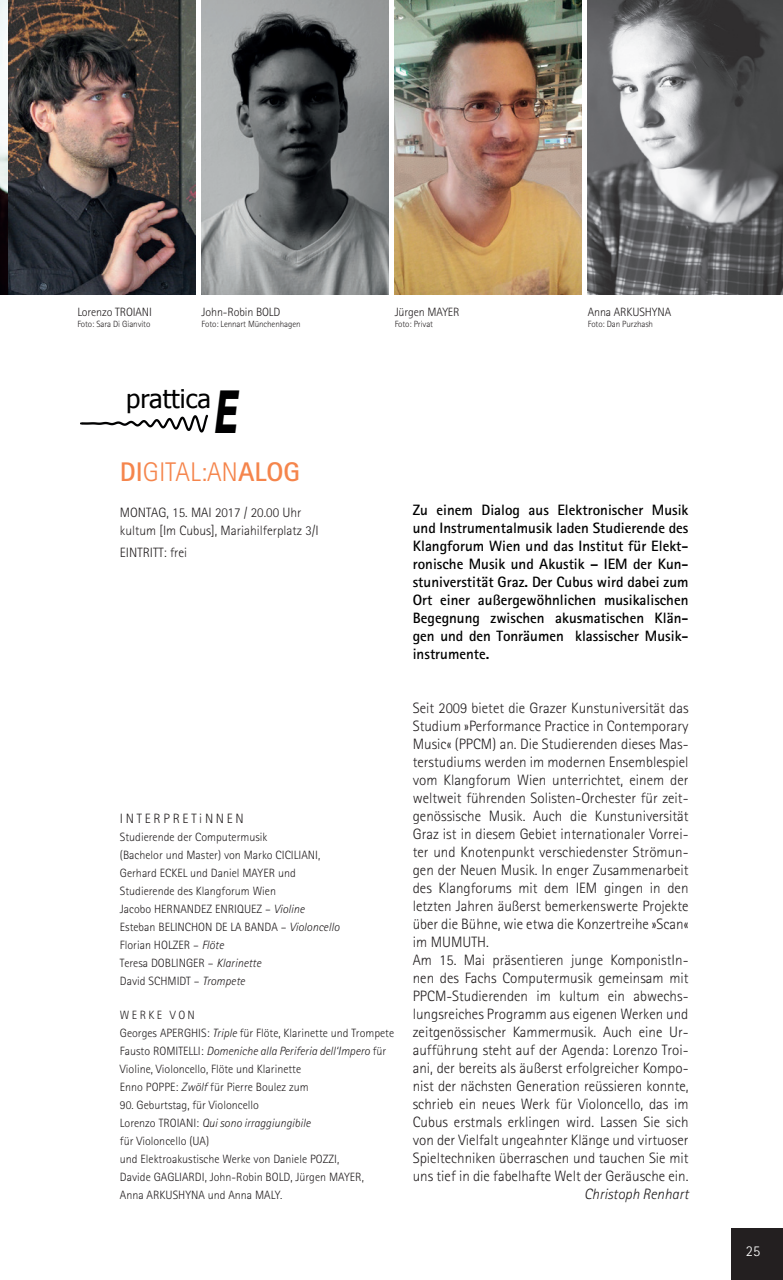
<style>
.page{position:relative;width:783px;height:1280px;background:#fff}
.page>*{position:absolute;margin:0;border:0;box-sizing:border-box;transform-origin:0 0}
.t1{font:60.45px "font 000000001 a 86 c 31 c";color:#000001;scale:.69 1}
.t2{font:300 27px "Rotis Sans Serif";color:#f5854c}
.t3{font:25.8px "font 000000001 a 86 c 31 c";color:#000001}
.t4{font:300 15px/18px "Rotis Sans Serif";color:#231f20}
.t5{font:700 15px/18px "Rotis Sans Serif";color:#000001;text-align:justify}
.t6{font:italic 300 15px "Rotis Sans Serif";color:#231f20}
.t7{font:300 15px "Rotis Sans Serif";color:#fff}
.t8{font:300 13.5px/18px "Rotis Sans Serif";color:#231f20}
.t9{font:300 13.5px "Rotis Sans Serif";letter-spacing:.2em;color:#231f20}
.t10{font:300 12px/18px "Rotis Sans Serif";color:#231f20}
.t11{font:300 9px "Rotis Sans Serif";letter-spacing:-.01em;color:#231f20}
.s1{font-weight:700}
.s2{font-style:italic}
</style>
<div class="page">
<img style="left:0;top:0;width:195px;height:295px">
<img style="left:587px;top:0;width:195px;height:295px">
<img style="left:201px;top:0;width:187px;height:295px">
<img style="left:394px;top:0;width:187px;height:295px">
<svg style="left:80px;top:414px;width:128px;height:19px"></svg>
<div style="left:731px;top:1229px;width:51px;height:51px;background:#231f20"></div>
<p class="t10" style="left:77px;top:303px;width:76px">Lorenzo TROIANI</p>
<p class="t11" style="left:77px;top:319px;width:74px">Foto: Sara Di Gianvito</p>
<p class="t10" style="left:201px;top:303px;width:80px">John-Robin BOLD</p>
<p class="t11" style="left:201px;top:319px;width:100px">Foto: Lennart Münchenhagen</p>
<h3 class="t3" style="left:126px;top:381px;width:86px">prattica</h3>
<h1 class="t1" style="left:214px;top:375px;width:37px">E</h1>
<h2 class="t2" style="left:120px;top:456px;width:182px"><span class="s1">DI</span>GITAL:AN<span class="s1">ALOG</span></h2>
<p class="t8" style="left:120px;top:503px;width:200px">MONTAG, 15. MAI 2017 / 20.00 Uhr kultum [Im Cubus], Mariahilferplatz 3/I</p>
<p class="t8" style="left:120px;top:543px;width:69px">EINTRITT: frei</p>
<p class="t10" style="left:394px;top:303px;width:66px">Jürgen MAYER</p>
<p class="t11" style="left:394px;top:319px;width:40px">Foto: Privat</p>
<p class="t10" style="left:587px;top:303px;width:85px">Anna ARKUSHYNA</p>
<p class="t11" style="left:587px;top:319px;width:67px">Foto: Dan Purzhash</p>
<p class="t5" style="left:412px;top:501px;width:277px">Zu einem Dialog aus Elektronischer Musik und Instrumentalmusik laden Studierende des Klangforum Wien und das Institut für Elekt&shy;ronische Musik und Akustik – IEM der Kun&shy;stuniverstität Graz. Der Cubus wird dabei zum Ort einer außergewöhnlichen musikalischen Begegnung zwischen akusmatischen Klän&shy;gen und den Tonräumen klassischer Musik&shy;instrumente.</p>
<p class="t9" style="left:120px;top:810px;width:125px">INTERPRETiNNEN</p>
<p class="t10" style="left:120px;top:827px;width:221px">Studierende der Computermusik<br>(Bachelor und Master) von Marko CICILIANI, Gerhard ECKEL und Daniel MAYER und Studierende des Klangforum Wien<br>Jacobo HERNANDEZ ENRIQUEZ – <span class="s2">Violine </span>Esteban BELINCHON DE LA BANDA – <span class="s2">Violoncello </span>Florian HOLZER – <span class="s2">Flöte<br></span>Teresa DOBLINGER – <span class="s2">Klarinette<br></span>David SCHMIDT – <span class="s2">Trompete</span></p>
<p class="t10" style="left:120px;top:1006px;width:275px">WERKE VON<br>Georges APERGHIS: <span class="s2">Triple</span> für Flöte, Klarinette und Trompete Fausto ROMITELLI: <span class="s2">Domeniche alla Periferia dell‘Impero</span> für Violine, Violoncello, Flöte und Klarinette<br>Enno POPPE: <span class="s2">Zwölf</span> für Pierre Boulez zum</p>
<p class="t10" style="left:120px;top:1096px;width:245px">90. Geburtstag, für Violoncello<br>Lorenzo TROIANI: <span class="s2">Qui sono irraggiungibile<br></span>für Violoncello (UA)<br>und Elektroakustische Werke von Daniele POZZI, Davide GAGLIARDI, John-Robin BOLD, Jürgen MAYER, Anna ARKUSHYNA und Anna MALY.</p>
<p class="t4" style="left:412px;top:699px;width:277px">Seit 2009 bietet die Grazer Kunstuniversität das Studium »Performance Practice in Contemporary Music« (PPCM) an. Die Studierenden dieses Mas&shy;terstudiums werden im modernen Ensemblespiel vom Klangforum Wien unterrichtet, einem der weltweit führenden Solisten-Orchester für zeit&shy;genössische Musik. Auch die Kunstuniversität Graz ist in diesem Gebiet internationaler Vorrei&shy;ter und Knotenpunkt verschiedenster Strömun&shy;gen der Neuen Musik. In enger Zusammenarbeit des Klangforums mit dem IEM gingen in den letzten Jahren äußerst bemerkenswerte Projekte über die Bühne, wie etwa die Konzertreihe »Scan« im MUMUTH.<br>Am 15. Mai präsentieren junge KomponistIn&shy;nen des Fachs Computermusik gemeinsam mit PPCM-Studierenden im kultum ein abwechs&shy;lungsreiches Programm aus eigenen Werken und zeitgenössischer Kammermusik. Auch eine Ur&shy;aufführung steht auf der Agenda: Lorenzo Troi&shy;ani, der bereits als äußerst erfolgreicher Kompo&shy;nist der nächsten Generation reüssieren konnte, schrieb ein neues Werk für Violoncello, das im Cubus erstmals erklingen wird. Lassen Sie sich von der Vielfalt ungeahnter Klänge und virtuoser Spieltechniken überraschen und tauchen Sie mit uns tief in die fabelhafte Welt der Geräusche ein.</p>
<p class="t6" style="left:584px;top:1185px;width:106px">Christoph Renhart</p>
<p class="t7" style="left:745px;top:1242px;width:16px">25</p>
</div>
